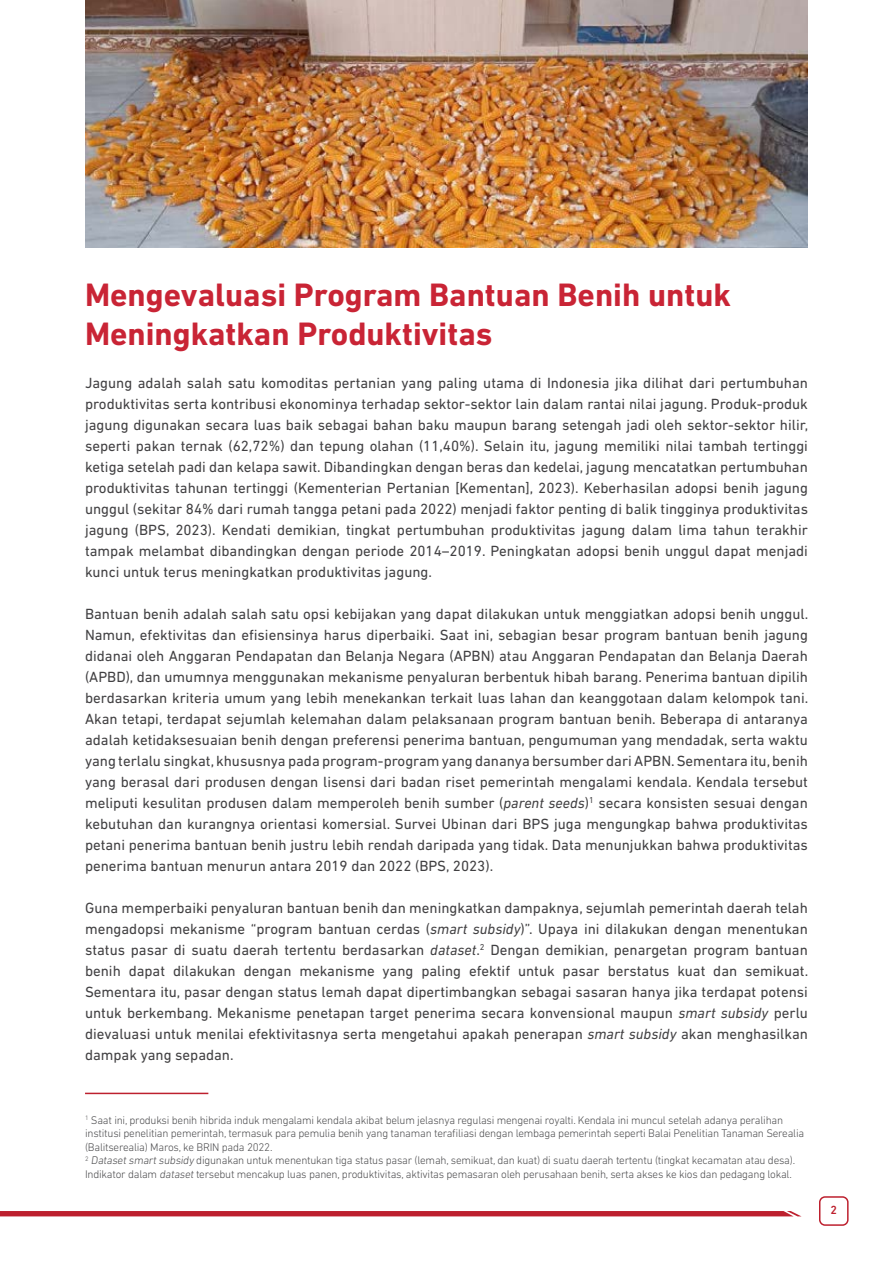
<style>
.page{position:relative;width:893px;height:1263px;background:#fff}
.page>*{position:absolute;margin:0;border:0;box-sizing:border-box;transform-origin:0 0}
.t1{font:700 33px/39px "DIN Next LT Pro";color:#c92435}
.t2{font:15px/21px "DIN Next LT Pro";color:#414042;text-align:justify}
.t3{font:500 12px "DIN Next LT Pro";color:#bd202e}
.t4{font:300 11.25px/13.5px "DIN Next LT Pro";letter-spacing:-.02em;color:#4d4d4f}
.s1{font-style:italic}
</style>
<div class="page">
<hr style="left:85px;top:1093px;width:123px;height:1px;background:#bd202e">
<img style="left:85px;top:0;width:723px;height:248px">
<div style="left:819px;top:1196px;width:30px;height:30px;border:2px solid #bd202e;border-radius:5px"></div>
<div style="left:0;top:1211px;width:801px;height:5px;background:#bd202e"></div>
<h1 class="t1" style="left:85px;top:275px;width:647px">Mengevaluasi Program Bantuan Benih untuk<br>Meningkatkan Produktivitas</h1>
<p class="t2" style="left:85px;top:372px;width:725px">Jagung adalah salah satu komoditas pertanian yang paling utama di Indonesia jika dilihat dari pertumbuhan produktivitas serta kontribusi ekonominya terhadap sektor-sektor lain dalam rantai nilai jagung. Produk-produk jagung digunakan secara luas baik sebagai bahan baku maupun barang setengah jadi oleh sektor-sektor hilir, seperti pakan ternak (62,72%) dan tepung olahan (11,40%). Selain itu, jagung memiliki nilai tambah tertinggi ketiga setelah padi dan kelapa sawit. Dibandingkan dengan beras dan kedelai, jagung mencatatkan pertumbuhan produktivitas tahunan tertinggi (Kementerian Pertanian [Kementan], 2023). Keberhasilan adopsi benih jagung unggul (sekitar 84% dari rumah tangga petani pada 2022) menjadi faktor penting di balik tingginya produktivitas jagung (BPS, 2023). Kendati demikian, tingkat pertumbuhan produktivitas jagung dalam lima tahun terakhir tampak melambat dibandingkan dengan periode 2014–2019. Peningkatan adopsi benih unggul dapat menjadi kunci untuk terus meningkatkan produktivitas jagung.</p>
<p class="t2" style="left:85px;top:603px;width:725px">Bantuan benih adalah salah satu opsi kebijakan yang dapat dilakukan untuk menggiatkan adopsi benih unggul.<br>Namun, efektivitas dan efisiensinya harus diperbaiki. Saat ini, sebagian besar program bantuan benih jagung didanai oleh Anggaran Pendapatan dan Belanja Negara (APBN) atau Anggaran Pendapatan dan Belanja Daerah (APBD), dan umumnya menggunakan mekanisme penyaluran berbentuk hibah barang. Penerima bantuan dipilih berdasarkan kriteria umum yang lebih menekankan terkait luas lahan dan keanggotaan dalam kelompok tani.<br>Akan tetapi, terdapat sejumlah kelemahan dalam pelaksanaan program bantuan benih. Beberapa di antaranya adalah ketidaksesuaian benih dengan preferensi penerima bantuan, pengumuman yang mendadak, serta waktu yang terlalu singkat, khususnya pada program-program yang dananya bersumber dari APBN. Sementara itu, benih yang berasal dari produsen dengan lisensi dari badan riset pemerintah mengalami kendala. Kendala tersebut meliputi kesulitan produsen dalam memperoleh benih sumber (<span class="s1">parent seeds</span>)<sup>1</sup> secara konsisten sesuai dengan kebutuhan dan kurangnya orientasi komersial. Survei Ubinan dari BPS juga mengungkap bahwa produktivitas petani penerima bantuan benih justru lebih rendah daripada yang tidak. Data menunjukkan bahwa produktivitas penerima bantuan menurun antara 2019 dan 2022 (BPS, 2023).</p>
<p class="t2" style="left:85px;top:897px;width:725px">Guna memperbaiki penyaluran bantuan benih dan meningkatkan dampaknya, sejumlah pemerintah daerah telah mengadopsi mekanisme “program bantuan cerdas (<span class="s1">smart subsidy</span>)”. Upaya ini dilakukan dengan menentukan status pasar di suatu daerah tertentu berdasarkan <span class="s1">dataset</span>.<sup>2</sup> Dengan demikian, penargetan program bantuan benih dapat dilakukan dengan mekanisme yang paling efektif untuk pasar berstatus kuat dan semikuat.<br>Sementara itu, pasar dengan status lemah dapat dipertimbangkan sebagai sasaran hanya jika terdapat potensi untuk berkembang. Mekanisme penetapan target penerima secara konvensional maupun <span class="s1">smart subsidy</span> perlu dievaluasi untuk menilai efektivitasnya serta mengetahui apakah penerapan <span class="s1">smart subsidy</span> akan menghasilkan dampak yang sepadan.</p>
<p class="t4" style="left:85px;top:1113px;width:721px"><sup>1</sup> Saat ini, produksi benih hibrida induk mengalami kendala akibat belum jelasnya regulasi mengenai royalti. Kendala ini muncul setelah adanya peralihan institusi penelitian pemerintah, termasuk para pemulia benih yang tanaman terafiliasi dengan lembaga pemerintah seperti Balai Penelitian Tanaman Serealia (Balitserealia) Maros, ke BRIN pada 2022.<br><sup>2</sup> Datasetsmartsubsidy digunakan untuk menentukan tiga status pasar (lemah, semikuat, dan kuat) di suatu daerah tertentu (tingkat kecamatan atau desa).<br>Indikator dalam datasettersebut mencakup luas panen, produktivitas, aktivitas pemasaran oleh perusahaan benih, serta akses ke kios dan pedagang lokal.</p>
<p class="t3" style="left:830px;top:1203px;width:8px">2</p>
</div>
